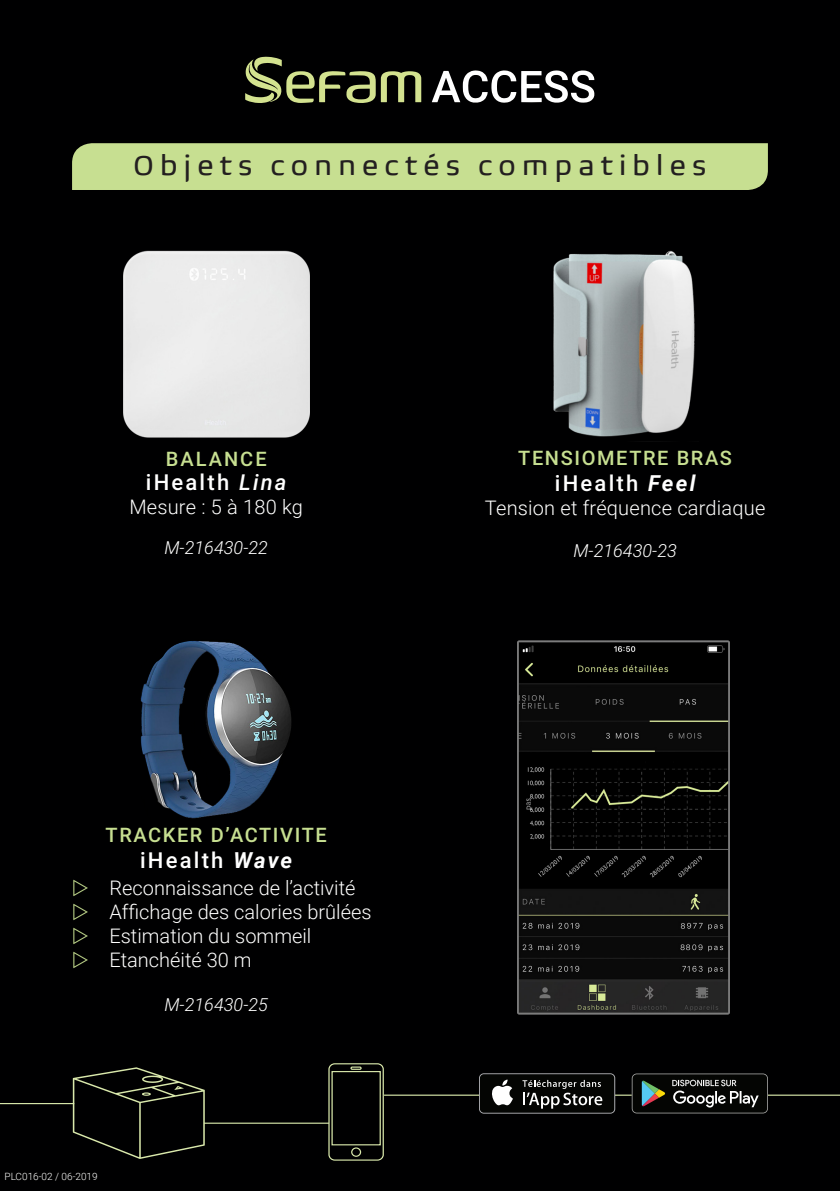
<style>
.page{position:relative;width:840px;height:1191px;background:#fff}
.page>*{position:absolute;margin:0;border:0;box-sizing:border-box;transform-origin:0 0}
.t1{font:28px "Biome Pro";letter-spacing:.2em;color:#231f20}
.t2{font:500 22px "Roboto";letter-spacing:.1em;color:#fff}
.t3{font:300 20px "Roboto";color:#fff}
.t4{font:500 20px "Roboto";letter-spacing:.08em;color:#c7df91}
.t5{font:500 20px "Roboto";letter-spacing:.1em;color:#c7df91}
.t6{font:italic 300 18px "Roboto";color:#fff}
.t7{font:300 10px "Roboto";color:#fff}
.s1{font-style:italic}
.s2{font-weight:700;font-style:italic}
</style>
<div class="page">
<div style="left:0;top:0;width:839px;height:1191px;background:#000001"></div>
<div style="left:72px;top:143px;width:695px;height:47px;background:#c7df91"></div>
<div style="left:123px;top:250px;width:187px;height:188px;background:#eaeaea"></div>
<img style="left:141px;top:641px;width:150px;height:178px">
<img style="left:553px;top:250px;width:142px;height:187px">
<svg style="left:432px;top:70px;width:162px;height:33px"></svg>
<svg style="left:245px;top:57px;width:176px;height:46px"></svg>
<img style="left:517px;top:640px;width:213px;height:375px">
<svg style="left:73px;top:1067px;width:132px;height:92px"></svg>
<svg style="left:327px;top:1063px;width:57px;height:98px"></svg>
<div style="left:351px;top:1147px;width:10px;height:9px;border:1px solid #d9e8ab;border-radius:50%"></div>
<hr style="left:0;top:1103px;width:74px;height:1px;background:#d9e8ab">
<hr style="left:204px;top:1122px;width:125px;height:1px;background:#d9e8ab">
<hr style="left:384px;top:1094px;width:455px;height:1px;background:#d9e8ab">
<svg style="left:478px;top:1073px;width:137px;height:40px"></svg>
<div style="left:479px;top:1074px;width:135px;height:38px;background:#040503;border-radius:4px"></div>
<svg style="left:492px;top:1079px;width:20px;height:26px"></svg>
<svg style="left:522px;top:1080px;width:80px;height:28px"></svg>
<svg style="left:631px;top:1073px;width:136px;height:40px"></svg>
<p class="t1" style="left:133px;top:148px;width:574px">Objets connectés compatibles</p>
<p class="t5" style="left:166px;top:445px;width:102px">BALANCE</p>
<p class="t2" style="left:146px;top:467px;width:142px">iHealth <span class="s1">Lina</span></p>
<p class="t3" style="left:129px;top:493px;width:175px">Mesure : 5 à 180 kg</p>
<p class="t6" style="left:164px;top:535px;width:105px">M-216430-22</p>
<p class="t4" style="left:518px;top:444px;width:215px">TENSIOMETRE BRAS</p>
<p class="t2" style="left:554px;top:468px;width:142px">iHealth <span class="s2">Feel</span></p>
<p class="t3" style="left:484px;top:494px;width:282px">Tension et fréquence cardiaque</p>
<p class="t6" style="left:573px;top:538px;width:105px">M-216430-23</p>
<p class="t4" style="left:106px;top:820px;width:222px">TRACKER D’ACTIVITE</p>
<p class="t2" style="left:140px;top:845px;width:153px">iHealth <span class="s2">Wave</span></p>
<p class="t3" style="left:109px;top:874px;width:247px">Reconnaissance de l’activité</p>
<p class="t3" style="left:109px;top:898px;width:263px">Affichage des calories brûlées</p>
<p class="t3" style="left:109px;top:922px;width:203px">Estimation du sommeil</p>
<p class="t3" style="left:109px;top:946px;width:143px">Etanchéité 30 m</p>
<p class="t6" style="left:164px;top:992px;width:105px">M-216430-25</p>
<p class="t7" style="left:5px;top:1169px;width:95px">PLC016-02 / 06-2019</p>
</div>
